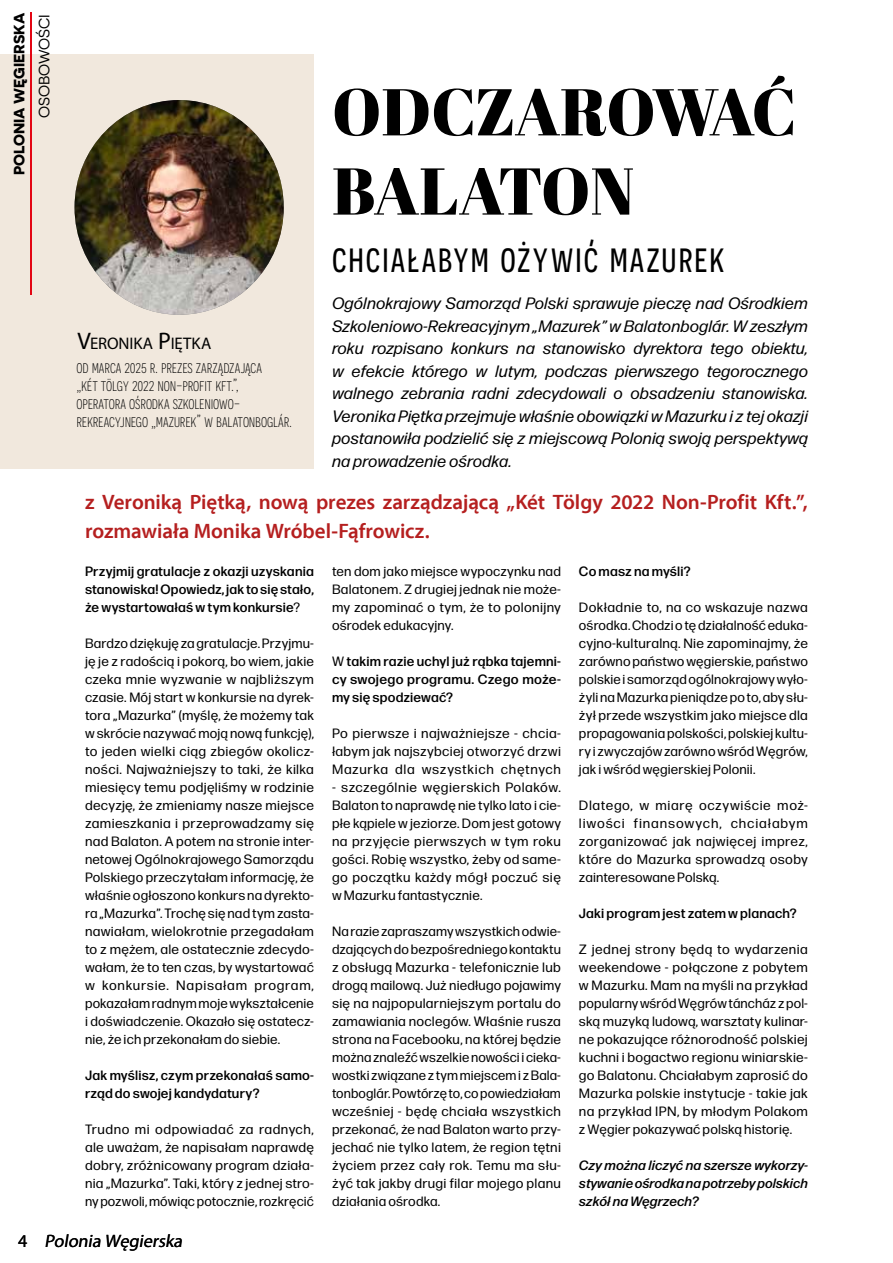
<style>
.page{position:relative;width:893px;height:1263px;background:#fff}
.page>*{position:absolute;margin:0;border:0;box-sizing:border-box;transform-origin:0 0}
.t1{font:66px/79.2px "Abril Fatface";letter-spacing:-.02em;color:#000}
.t2{font:42px "Novecentosanscondensed";letter-spacing:.04em;color:#000}
.t3{font:600 21px/28.5px "Myriad Pro";letter-spacing:-.005em;color:#b51f1f}
.t4{font:italic 18px "Myriad Pro";color:#000}
.t5{font:300 17.4px/18px "Novecentosanscondensed";letter-spacing:-.005em;color:#000}
.t6{font:16.8px "Myriad Pro";letter-spacing:-.005em;color:#000}
.t7{font:italic 16.5px/22.5px "Forma DJR Micro";letter-spacing:.005em;color:#000;text-align:justify}
.t8{font:700 15px "Novecentosanswide";color:#000}
.t9{font:15px "Novecentosanswide";color:#000}
.t10{font:13.5px/18px "Forma DJR Micro";letter-spacing:.015em;color:#000;text-align:justify}
.t11{font:500 13.5px/18px "Forma DJR Micro";letter-spacing:.01em;color:#000;text-align:justify}
.t12{font:italic 500 13.5px/18px "Forma DJR Micro";letter-spacing:.005em;color:#000;text-align:justify}
.s1{font-size:24px}
.s2{font-weight:400}
.s3{font-style:normal}
</style>
<div class="page">
<div style="left:0;top:54px;width:314px;height:414px;background:#f1e8dd"></div>
<hr style="left:30px;top:12px;width:2px;height:282px;background:#e30613">
<img style="left:75px;top:100px;width:209px;height:215px">
<p class="t8" style="left:10px;top:175px;width:165px;rotate:-90deg">POLONIA WĘGIERSKA</p>
<p class="t9" style="left:36px;top:118px;width:106px;rotate:-90deg">OSOBOWOŚCI</p>
<h1 class="t1" style="left:332px;top:70px;width:467px">ODCZAROWAĆ<br>BALATON</h1>
<h2 class="t2" style="left:332px;top:233px;width:394px">chciałabym ożywić mazurek</h2>
<p class="t7" style="left:332px;top:291px;width:477px">Ogólnokrajowy Samorząd Polski sprawuje pieczę nad Ośrodkiem Szkoleniowo-Rekreacyjnym „Mazurek” w Balatonboglár. W zeszłym roku rozpisano konkurs na stanowisko dyrektora tego obiektu, w efekcie którego w lutym, podczas pierwszego tegorocznego walnego zebrania radni zdecydowali o obsadzeniu stanowiska.<br>Veronika Piętka przejmuje właśnie obowiązki w Mazurku i z tej okazji postanowiła podzielić się z miejscową Polonią swoją perspektywą na prowadzenie ośrodka.</p>
<h3 class="t3" style="left:85px;top:487px;width:724px">z Veroniką Piętką, nową prezes zarządzającą „Két Tölgy 2022 Non-Profit Kft.”, rozmawiała Monika Wróbel-Fąfrowicz.</h3>
<p class="t6" style="left:78px;top:333px;width:135px"><span class="s1">V</span>ERONIKA <span class="s1">P</span>IĘTKA</p>
<p class="t5" style="left:77px;top:358px;width:217px">od marca 2025 r. prezes zarządzająca<br>„két tölgy 2022 non-profit kft.”, operatora ośrodka szkoleniowo&shy;rekreacyjnego „mazurek” w balatonboglár.</p>
<p class="t11" style="left:85px;top:561px;width:230px">Przyjmij gratulacje z okazji uzyskania stanowiska! Opowiedz, jak to się stało, że wystartowałaś w tym konkursie<span class="s2">?</span></p>
<p class="t10" style="left:85px;top:633px;width:230px">Bardzo dziękuję za gratulacje. Przyjmu&shy;ję je z radością i pokorą, bo wiem, jakie czeka mnie wyzwanie w najbliższym czasie. Mój start w konkursie na dyrek&shy;tora „Mazurka” (myślę, że możemy tak w skrócie nazywać moją nową funkcję), to jeden wielki ciąg zbiegów okolicz&shy;ności. Najważniejszy to taki, że kilka miesięcy temu podjęliśmy w rodzinie decyzję, że zmieniamy nasze miejsce zamieszkania i przeprowadzamy się nad Balaton. A potem na stronie inter&shy;netowej Ogólnokrajowego Samorządu Polskiego przeczytałam informację, że właśnie ogłoszono konkurs na dyrekto&shy;ra „Mazurka”. Trochę się nad tym zasta&shy;nawiałam, wielokrotnie przegadałam to z mężem, ale ostatecznie zdecydo&shy;wałam, że to ten czas, by wystartować w konkursie. Napisałam program, pokazałam radnym moje wykształcenie i doświadczenie. Okazało się ostatecz&shy;nie, że ich przekonałam do siebie.</p>
<p class="t11" style="left:85px;top:1065px;width:230px">Jak myślisz, czym przekonałaś samo&shy;rząd do swojej kandydatury?</p>
<p class="t10" style="left:85px;top:1119px;width:230px">Trudno mi odpowiadać za radnych, ale uważam, że napisałam naprawdę dobry, zróżnicowany program działa&shy;nia „Mazurka”. Taki, który z jednej stro&shy;ny pozwoli, mówiąc potocznie, rozkręcić</p>
<p class="t10" style="left:332px;top:561px;width:230px">ten dom jako miejsce wypoczynku nad Balatonem. Z drugiej jednak nie może&shy;my zapominać o tym, że to polonijny ośrodek edukacyjny.</p>
<p class="t11" style="left:332px;top:651px;width:230px"><span class="s2">W</span> takim razie uchyl już rąbka tajemni&shy;cy swojego programu. Czego może&shy;my się spodziewać?</p>
<p class="t10" style="left:332px;top:723px;width:230px">Po pierwsze i najważniejsze - chcia&shy;łabym jak najszybciej otworzyć drzwi Mazurka dla wszystkich chętnych</p>
<p class="t10" style="left:332px;top:777px;width:230px">- szczególnie węgierskich Polaków.<br>Balaton to naprawdę nie tylko lato i cie&shy;płe kąpiele w jeziorze. Dom jest gotowy na przyjęcie pierwszych w tym roku gości. Robię wszystko, żeby od same&shy;go początku każdy mógł poczuć się w Mazurku fantastycznie.</p>
<p class="t10" style="left:332px;top:921px;width:230px">Na razie zapraszamy wszystkich odwie&shy;dzających do bezpośredniego kontaktu z obsługą Mazurka - telefonicznie lub drogą mailową. Już niedługo pojawimy się na najpopularniejszym portalu do zamawiania noclegów. Właśnie rusza strona na Facebooku, na której będzie można znaleźć wszelkie nowości i cieka&shy;wostki związane z tym miejscem i z Bala&shy;tonboglár. Powtórzę to, co powiedziałam wcześniej - będę chciała wszystkich przekonać, że nad Balaton warto przy&shy;jechać nie tylko latem, że region tętni życiem przez cały rok. Temu ma słu&shy;żyć tak jakby drugi filar mojego planu działania ośrodka.</p>
<p class="t11" style="left:579px;top:561px;width:113px">Co masz na myśli?</p>
<p class="t10" style="left:579px;top:597px;width:230px">Dokładnie to, na co wskazuje nazwa ośrodka. Chodzi o tę działalność eduka&shy;cyjno-kulturalną. Nie zapominajmy, że zarówno państwo węgierskie, państwo polskie i samorząd ogólnokrajowy wyło&shy;żyli na Mazurka pieniądze po to, aby słu&shy;żył przede wszystkim jako miejsce dla propagowania polskości, polskiej kultu&shy;ry i zwyczajów zarówno wśród Węgrów, jak i wśród węgierskiej Polonii.</p>
<p class="t10" style="left:579px;top:795px;width:230px">Dlatego, w miarę oczywiście moż&shy;liwości finansowych, chciałabym zorganizować jak najwięcej imprez, które do Mazurka sprowadzą osoby zainteresowane Polską.</p>
<p class="t11" style="left:579px;top:903px;width:219px">Jaki program jest zatem w planach?</p>
<p class="t10" style="left:579px;top:939px;width:230px">Z jednej strony będą to wydarzenia weekendowe - połączone z pobytem w Mazurku. Mam na myśli na przykład popularny wśród Węgrów táncház z pol&shy;ską muzyką ludową, warsztaty kulinar&shy;ne pokazujące różnorodność polskiej kuchni i bogactwo regionu winiarskie&shy;go Balatonu. Chciałabym zaprosić do Mazurka polskie instytucje - takie jak na przykład IPN, by młodym Polakom z Węgier pokazywać polską historię.</p>
<p class="t12" style="left:579px;top:1155px;width:230px">Czy można liczyć na szersze wykorzy&shy;stywanie ośrodka na potrzeby polskich szkół na Węgrzech?</p>
<h3 class="t4" style="left:18px;top:1230px;width:169px"><span class="s3">4</span> Polonia Węgierska</h3>
</div>
